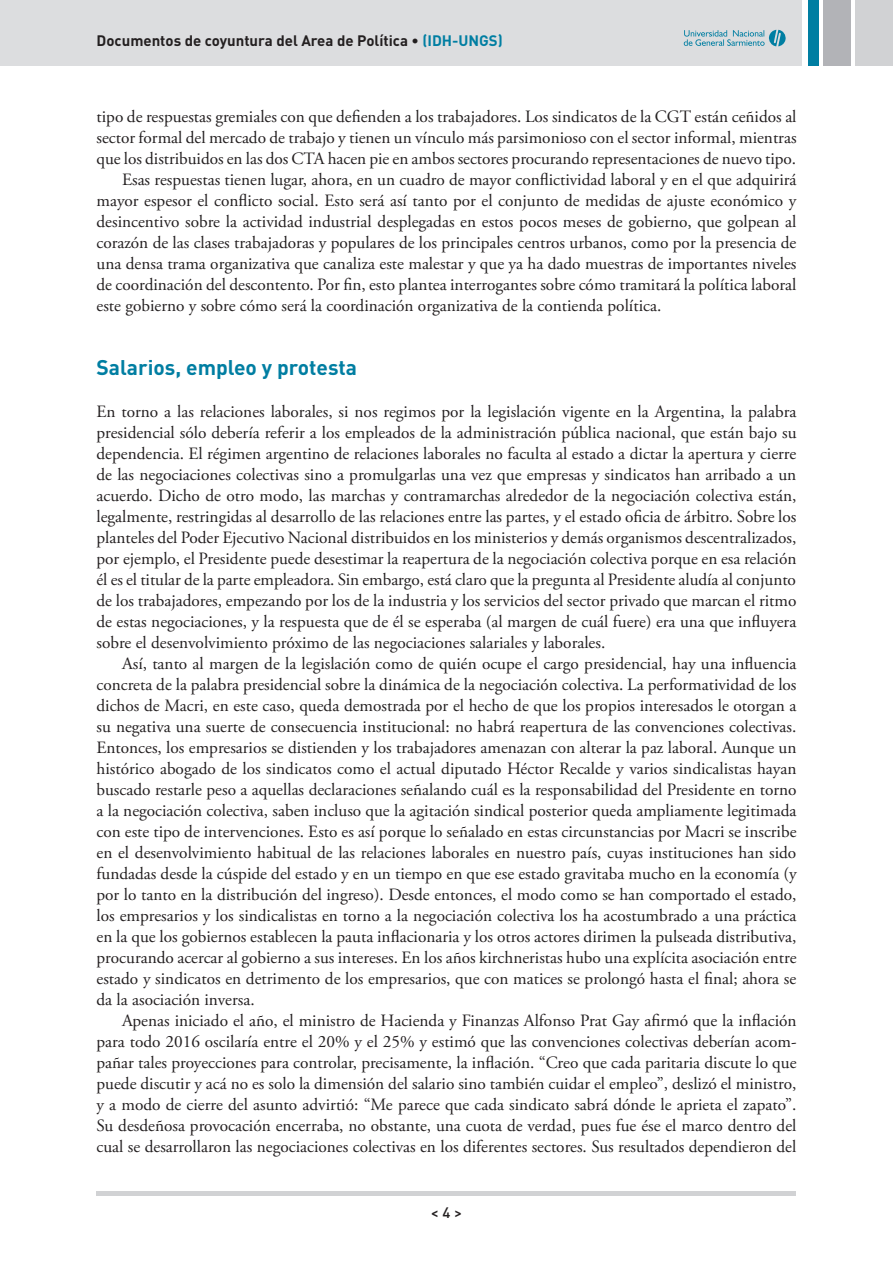
<style>
.page{position:relative;width:893px;height:1263px;background:#fff}
.page>*{position:absolute;margin:0;border:0;box-sizing:border-box;transform-origin:0 0}
.t1{font:700 21px "DIN Pro";color:#007ea2}
.t2{font:17.25px/21px "Adobe Garamond Pro";color:#231f20;text-align:justify}
.t3{font:700 15px "DIN Pro";color:#231f20}
.t4{font:500 15px "DIN Pro";color:#231f20}
.s1{color:#007ea2}
</style>
<div class="page">
<div style="left:0;top:0;width:802px;height:66px;background:#dcdddf"></div>
<div style="left:855px;top:0;width:38px;height:66px;background:#d1d2d4"></div>
<svg style="left:684px;top:30px;width:102px;height:16px"></svg>
<div style="left:808px;top:0;width:10px;height:66px;background:#007ea2"></div>
<div style="left:823px;top:0;width:27px;height:66px;background:#b2b3b7"></div>
<div style="left:97px;top:1191px;width:699px;height:5px;background:#d1d2d4"></div>
<p class="t3" style="left:97px;top:31px;width:408px">Documentos de coyuntura del Area de Política • <span class="s1">(IDH-UNGS)</span></p>
<p class="t2" style="left:97px;top:107px;width:701px">tipo de respuestas gremiales con que defienden a los trabajadores. Los sindicatos de la CGT están ceñidos al</p>
<p class="t2" style="left:97px;top:128px;width:701px">sector formal del mercado de trabajo y tienen un vínculo más parsimonioso con el sector informal, mientras</p>
<p class="t2" style="left:97px;top:149px;width:701px">que los distribuidos en las dos CTA hacen pie en ambos sectores procurando representaciones de nuevo tipo.</p>
<p class="t2" style="left:122px;top:170px;width:676px">Esas respuestas tienen lugar, ahora, en un cuadro de mayor conflictividad laboral y en el que adquirirá</p>
<p class="t2" style="left:97px;top:191px;width:701px">mayor espesor el conflicto social. Esto será así tanto por el conjunto de medidas de ajuste económico y</p>
<p class="t2" style="left:97px;top:212px;width:701px">desincentivo sobre la actividad industrial desplegadas en estos pocos meses de gobierno, que golpean al</p>
<p class="t2" style="left:97px;top:233px;width:701px">corazón de las clases trabajadoras y populares de los principales centros urbanos, como por la presencia de</p>
<p class="t2" style="left:97px;top:254px;width:701px">una densa trama organizativa que canaliza este malestar y que ya ha dado muestras de importantes niveles</p>
<p class="t2" style="left:97px;top:275px;width:701px">de coordinación del descontento. Por fin, esto plantea interrogantes sobre cómo tramitará la política laboral</p>
<p class="t2" style="left:97px;top:296px;width:566px">este gobierno y sobre cómo será la coordinación organizativa de la contienda política.</p>
<p class="t1" style="left:97px;top:353px;width:262px">Salarios, empleo y protesta</p>
<p class="t2" style="left:97px;top:401px;width:701px">En torno a las relaciones laborales, si nos regimos por la legislación vigente en la Argentina, la palabra presidencial sólo debería referir a los empleados de la administración pública nacional, que están bajo su dependencia. El régimen argentino de relaciones laborales no faculta al estado a dictar la apertura y cierre de las negociaciones colectivas sino a promulgarlas una vez que empresas y sindicatos han arribado a un acuerdo. Dicho de otro modo, las marchas y contramarchas alrededor de la negociación colectiva están, legalmente, restringidas al desarrollo de las relaciones entre las partes, y el estado oficia de árbitro. Sobre los planteles del Poder Ejecutivo Nacional distribuidos en los ministerios y demás organismos descentralizados, por ejemplo, el Presidente puede desestimar la reapertura de la negociación colectiva porque en esa relación él es el titular de la parte empleadora. Sin embargo, está claro que la pregunta al Presidente aludía al conjunto de los trabajadores, empezando por los de la industria y los servicios del sector privado que marcan el ritmo de estas negociaciones, y la respuesta que de él se esperaba (al margen de cuál fuere) era una que influyera sobre el desenvolvimiento próximo de las negociaciones salariales y laborales.</p>
<p class="t2" style="left:97px;top:653px;width:702px;text-indent:25px">Así, tanto al margen de la legislación como de quién ocupe el cargo presidencial, hay una influencia concreta de la palabra presidencial sobre la dinámica de la negociación colectiva. La performatividad de los dichos de Macri, en este caso, queda demostrada por el hecho de que los propios interesados le otorgan a su negativa una suerte de consecuencia institucional: no habrá reapertura de las convenciones colectivas.<br>Entonces, los empresarios se distienden y los trabajadores amenazan con alterar la paz laboral. Aunque un histórico abogado de los sindicatos como el actual diputado Héctor Recalde y varios sindicalistas hayan buscado restarle peso a aquellas declaraciones señalando cuál es la responsabilidad del Presidente en torno a la negociación colectiva, saben incluso que la agitación sindical posterior queda ampliamente legitimada con este tipo de intervenciones. Esto es así porque lo señalado en estas circunstancias por Macri se inscribe en el desenvolvimiento habitual de las relaciones laborales en nuestro país, cuyas instituciones han sido fundadas desde la cúspide del estado y en un tiempo en que ese estado gravitaba mucho en la economía (y por lo tanto en la distribución del ingreso). Desde entonces, el modo como se han comportado el estado, los empresarios y los sindicalistas en torno a la negociación colectiva los ha acostumbrado a una práctica en la que los gobiernos establecen la pauta inflacionaria y los otros actores dirimen la pulseada distributiva, procurando acercar al gobierno a sus intereses. En los años kirchneristas hubo una explícita asociación entre estado y sindicatos en detrimento de los empresarios, que con matices se prolongó hasta el final; ahora se da la asociación inversa.</p>
<p class="t2" style="left:97px;top:1010px;width:701px;text-indent:25px">Apenas iniciado el año, el ministro de Hacienda y Finanzas Alfonso Prat Gay afirmó que la inflación para todo 2016 oscilaría entre el 20% y el 25% y estimó que las convenciones colectivas deberían acom&shy;pañar tales proyecciones para controlar, precisamente, la inflación. “Creo que cada paritaria discute lo que puede discutir y acá no es solo la dimensión del salario sino también cuidar el empleo”, deslizó el ministro, y a modo de cierre del asunto advirtió: “Me parece que cada sindicato sabrá dónde le aprieta el zapato”.<br>Su desdeñosa provocación encerraba, no obstante, una cuota de verdad, pues fue ése el marco dentro del cual se desarrollaron las negociaciones colectivas en los diferentes sectores. Sus resultados dependieron del</p>
<p class="t4" style="left:431px;top:1202px;width:33px">&lt; 4 &gt;</p>
</div>
